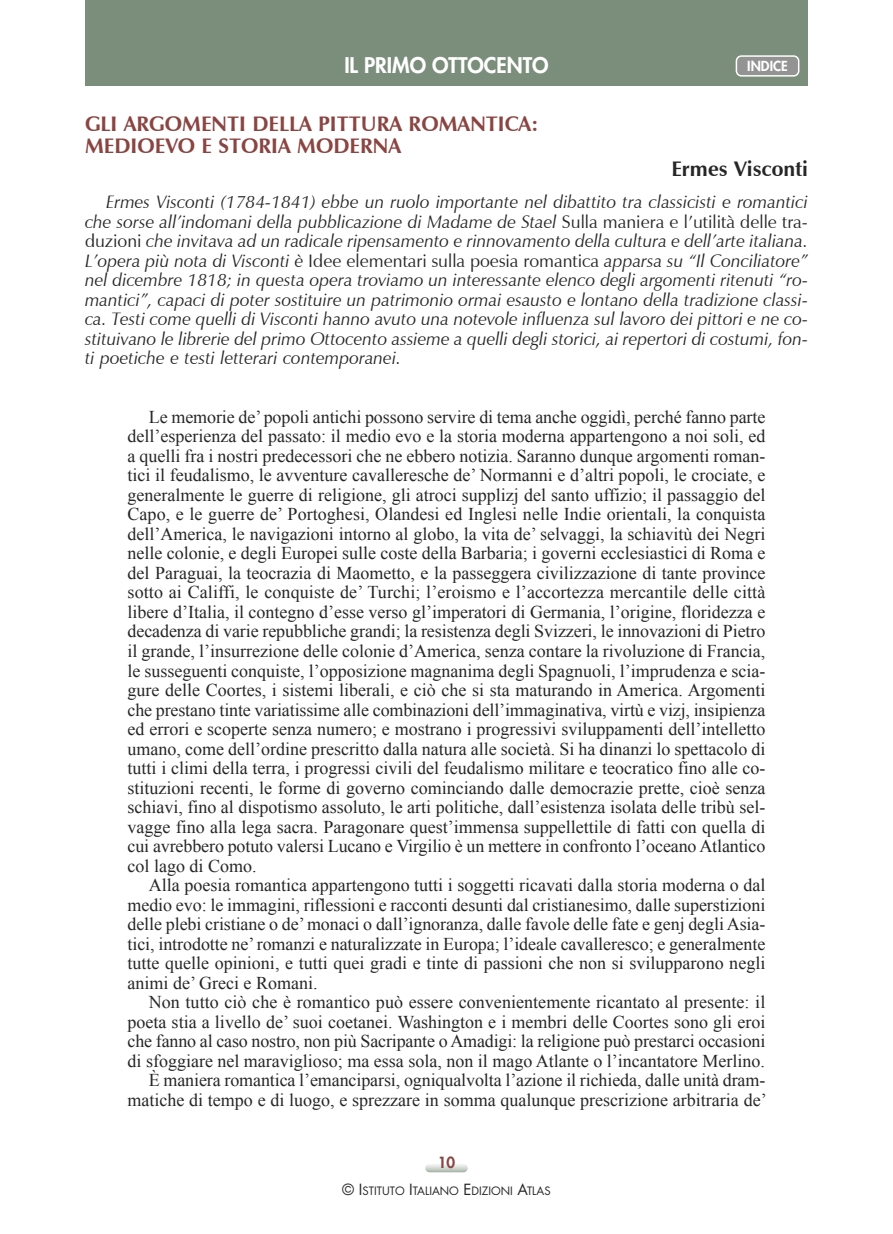
<style>
.page{position:relative;width:893px;height:1234px;background:#fff}
.page>*{position:absolute;margin:0;border:0;box-sizing:border-box;transform-origin:0 0}
.t1{font:700 21px/22.5px "Zapf Humanist 601 BT";color:#8a4542}
.t2{font:800 21px "Futura";color:#fff}
.t3{font:700 21px "Zapf Humanist 601 BT";color:#272627}
.t4{font:18px/19.5px "Times New Roman";color:#272627;text-align:justify}
.t5{font:italic 18px/19.5px "Zapf Humanist 601 BT";color:#272627;text-align:justify}
.t6{font:800 15px "Futura";color:#8a4542}
.t7{font:800 13.5px "Futura";color:#fff}
.t8{font:11.25px "Futura";color:#272627}
.s1{font-style:normal}
.s2{font-size:15px}
</style>
<div class="page">
<svg style="left:425px;top:1164px;width:43px;height:9px"></svg>
<div style="left:85px;top:0;width:723px;height:85px;background:#7b8d7b"></div>
<svg style="left:736px;top:55px;width:63px;height:22px"></svg>
<p class="t2" style="left:344px;top:55px;width:206px">IL PRIMO OTTOCENTO</p>
<p class="t1" style="left:85px;top:112px;width:455px">GLI ARGOMENTI DELLA PITTURA ROMANTICA:<br>MEDIOEVO E STORIA MODERNA</p>
<p class="t7" style="left:747px;top:60px;width:42px">INDICE</p>
<p class="t3" style="left:671px;top:156px;width:138px">ERMES VISCONTI</p>
<p class="t5" style="left:85px;top:192px;width:724px;text-indent:21px">Ermes Visconti (1784-1841) ebbe un ruolo importante nel dibattito tra classicisti e romantici che sorse all’indomani della pubblicazione di Madame de Stael <span class="s1">Sulla maniera e l’utilità delle tra&shy;duzioni</span> che invitava ad un radicale ripensamento e rinnovamento della cultura e dell’arte italiana.<br>L’opera più nota di Visconti è <span class="s1">Idee elementari sulla poesia romantica</span> apparsa su “Il Conciliatore” nel dicembre 1818; in questa opera troviamo un interessante elenco degli argomenti ritenuti “ro&shy;mantici”, capaci di poter sostituire un patrimonio ormai esausto e lontano della tradizione classi&shy;ca. Testi come quelli di Visconti hanno avuto una notevole influenza sul lavoro dei pittori e ne co&shy;stituivano le librerie del primo Ottocento assieme a quelli degli storici, ai repertori di costumi, fon&shy;ti poetiche e testi letterari contemporanei.</p>
<p class="t4" style="left:128px;top:407px;width:639px;text-indent:21px">Le memorie de’ popoli antichi possono servire di tema anche oggidì, perché fanno parte dell’esperienza del passato: il medio evo e la storia moderna appartengono a noi soli, ed a quelli fra i nostri predecessori che ne ebbero notizia. Saranno dunque argomenti roman&shy;tici il feudalismo, le avventure cavalleresche de’ Normanni e d’altri popoli, le crociate, e generalmente le guerre di religione, gli atroci supplizj del santo uffizio; il passaggio del Capo, e le guerre de’ Portoghesi, Olandesi ed Inglesi nelle Indie orientali, la conquista dell’America, le navigazioni intorno al globo, la vita de’ selvaggi, la schiavitù dei Negri nelle colonie, e degli Europei sulle coste della Barbaria; i governi ecclesiastici di Roma e del Paraguai, la teocrazia di Maometto, e la passeggera civilizzazione di tante province sotto ai Califfi, le conquiste de’ Turchi; l’eroismo e l’accortezza mercantile delle città libere d’Italia, il contegno d’esse verso gl’imperatori di Germania, l’origine, floridezza e decadenza di varie repubbliche grandi; la resistenza degli Svizzeri, le innovazioni di Pietro il grande, l’insurrezione delle colonie d’America, senza contare la rivoluzione di Francia, le susseguenti conquiste, l’opposizione magnanima degli Spagnuoli, l’imprudenza e scia&shy;gure delle Coortes, i sistemi liberali, e ciò che si sta maturando in America. Argomenti che prestano tinte variatissime alle combinazioni dell’immaginativa, virtù e vizj, insipienza ed errori e scoperte senza numero; e mostrano i progressivi sviluppamenti dell’intelletto umano, come dell’ordine prescritto dalla natura alle società. Si ha dinanzi lo spettacolo di tutti i climi della terra, i progressi civili del feudalismo militare e teocratico fino alle co&shy;stituzioni recenti, le forme di governo cominciando dalle democrazie prette, cioè senza schiavi, fino al dispotismo assoluto, le arti politiche, dall’esistenza isolata delle tribù sel&shy;vagge fino alla lega sacra. Paragonare quest’immensa suppellettile di fatti con quella di cui avrebbero potuto valersi Lucano e Virgilio è un mettere in confronto l’oceano Atlantico col lago di Como.</p>
<p class="t4" style="left:127px;top:875px;width:639px;text-indent:21px">Alla poesia romantica appartengono tutti i soggetti ricavati dalla storia moderna o dal medio evo: le immagini, riflessioni e racconti desunti dal cristianesimo, dalle superstizioni delle plebi cristiane o de’monaci o dall’ignoranza, dalle favole delle fate e genj degli Asia&shy;tici, introdotte ne’romanzi e naturalizzate in Europa; l’ideale cavalleresco; e generalmente tutte quelle opinioni, e tutti quei gradi e tinte di passioni che non si svilupparono negli animi de’ Greci e Romani.</p>
<p class="t4" style="left:127px;top:992px;width:641px;text-align:right">Non tutto ciò che è romantico può essere convenientemente ricantato al presente: il poeta stia a livello de’ suoi coetanei. Washington e i membri delle Coortes sono gli eroi che fanno al caso nostro, non più Sacripante o Amadigi: la religione può prestarci occasioni di sfoggiare nel maraviglioso; ma essa sola, non il mago Atlante o l’incantatore Merlino.<br>È maniera romantica l’emanciparsi, ogniqualvolta l’azione il richieda, dalle unità dram&shy;matiche di tempo e di luogo, e sprezzare in somma qualunque prescrizione arbitraria de’</p>
<p class="t6" style="left:438px;top:1154px;width:19px">10</p>
<p class="t8" style="left:342px;top:1185px;width:210px"><span class="s2">© I</span>STITUTO <span class="s2">I</span>TALIANO <span class="s2">E</span>DIZIONI <span class="s2">A</span>TLAS</p>
</div>
